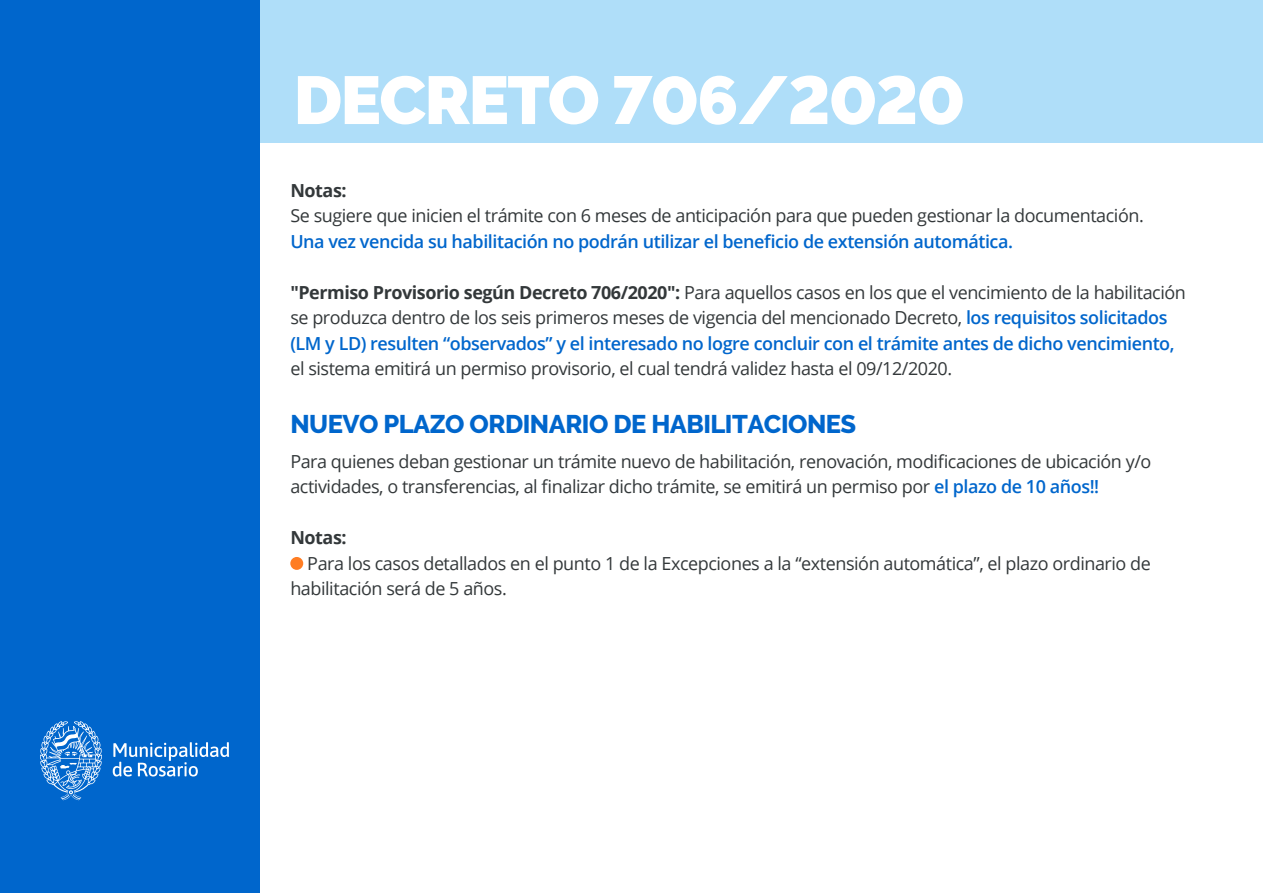
<style>
.page{position:relative;width:1263px;height:893px;background:#fff}
.page>*{position:absolute;margin:0;border:0;box-sizing:border-box;transform-origin:0 0}
.t1{font:900 67.5px "Raleway";letter-spacing:-.025em;color:#fff}
.t2{font:800 25.5px "Raleway";letter-spacing:-.02em;color:#06c}
.t3{font:18px/25.5px "Open Sans";letter-spacing:-.025em;color:#33383a}
.t4{font:600 18px "Open Sans";letter-spacing:-.025em;color:#06c}
.t5{font:700 18px "Open Sans";letter-spacing:-.025em;color:#33383a}
.s1{font-weight:700}
.s2{font-weight:600;color:#06c}
</style>
<div class="page">
<div style="left:260px;top:0;width:1003px;height:143px;background:#afdef9"></div>
<div style="left:0;top:0;width:260px;height:893px;background:#06c"></div>
<svg style="left:40px;top:721px;width:62px;height:79px"></svg>
<svg style="left:113px;top:742px;width:116px;height:34px"></svg>
<div style="left:290px;top:557px;width:13px;height:13px;background:#ff7d23;border-radius:50%"></div>
<h1 class="t1" style="left:294px;top:61px;width:673px">DECRETO 706/2020</h1>
<p class="t5" style="left:290px;top:177px;width:58px">Notas:</p>
<p class="t3" style="left:290px;top:202px;width:855px">Se sugiere que inicien el trámite con 6 meses de anticipación para que pueden gestionar la documentación.</p>
<p class="t4" style="left:290px;top:229px;width:724px">Una vez vencida su habilitación no podrán utilizar el beneficio de extensión automática.</p>
<p class="t3" style="left:290px;top:279px;width:897px"><span class="s1">"Permiso Provisorio según Decreto 706/2020":</span> Para aquellos casos en los que el vencimiento de la habilitación se produzca dentro de los seis primeros meses de vigencia del mencionado Decreto, <span class="s2">los requisitos solicitados (LM y LD) resulten “observados” y el interesado no logre concluir con el trámite antes de dicho vencimiento,</span></p>
<p class="t3" style="left:290px;top:355px;width:663px">el sistema emitirá un permiso provisorio, el cual tendrá validez hasta el 09/12/2020.</p>
<h2 class="t2" style="left:290px;top:409px;width:567px">NUEVO PLAZO ORDINARIO DE HABILITACIONES</h2>
<p class="t3" style="left:290px;top:448px;width:862px">Para quienes deban gestionar un trámite nuevo de habilitación, renovación, modificaciones de ubicación y/o actividades, o transferencias, al finalizar dicho trámite, se emitirá un permiso por <span class="s2">el plazo de 10 años!!</span></p>
<p class="t5" style="left:290px;top:525px;width:58px">Notas:</p>
<p class="t3" style="left:290px;top:550px;width:862px;text-indent:17px">Para los casos detallados en el punto 1 de la Excepciones a la “extensión automática”, el plazo ordinario de habilitación será de 5 años.</p>
</div>
